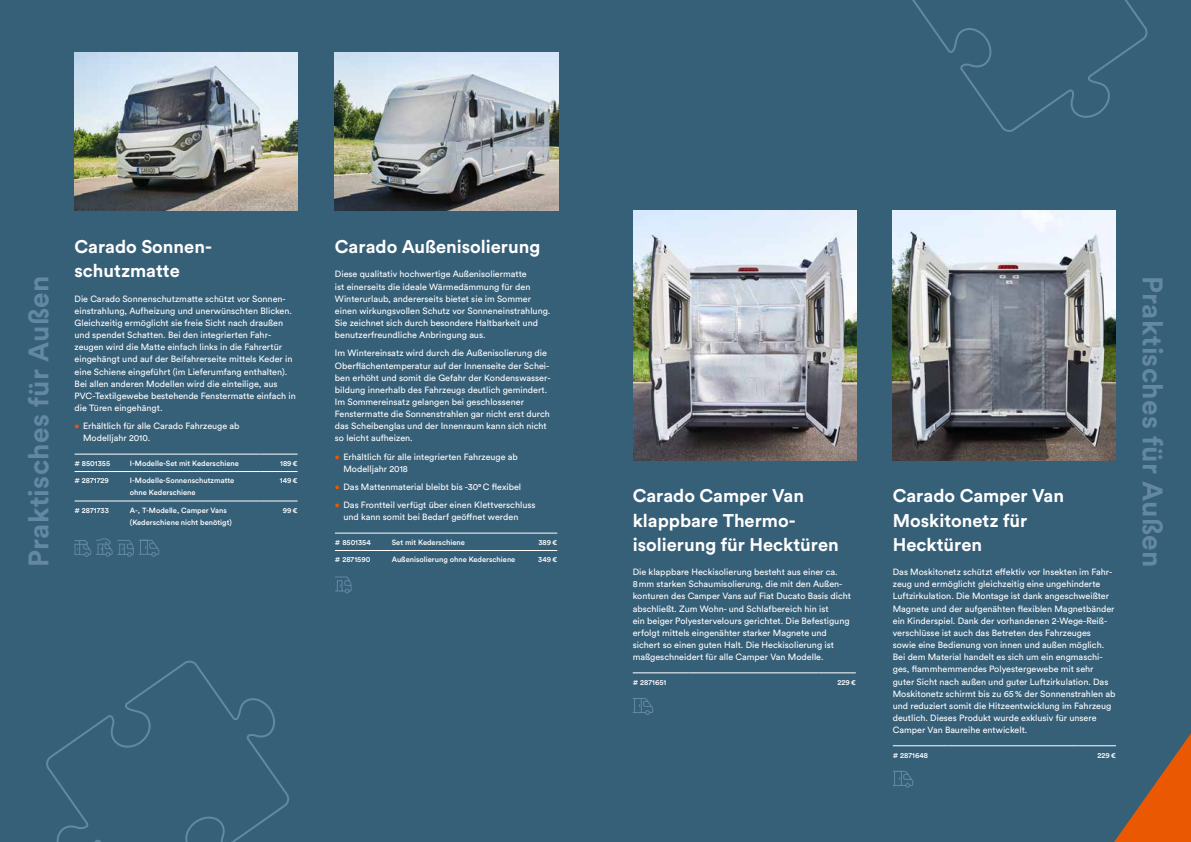
<style>
.page{position:relative;width:1191px;height:842px;background:#365f78}
.page>*{position:absolute;margin:0;border:0;box-sizing:border-box;transform-origin:0 0}
.t1{font:700 28px "Circular Std";letter-spacing:.01em;color:#6388a3}
.t2{font:700 18.2px/24.3px "Circular Std";color:#fff}
.t3{font:9px/12.2px "Circular Std";color:#fff}
.t4{font:500 7.5px/12.1px "Circular Std";color:#fff}
.s1{color:#ea5901}
</style>
<div class="page">
<svg style="left:1114px;top:733px;width:77px;height:109px"></svg>
<svg style="left:46px;top:660px;width:243px;height:182px"></svg>
<svg style="left:912px;top:0;width:236px;height:132px"></svg>
<hr style="left:335px;top:533px;width:57px;height:1px;background:#fff">
<hr style="left:392px;top:533px;width:130px;height:1px;background:#fff">
<hr style="left:522px;top:533px;width:35px;height:1px;background:#fff">
<hr style="left:335px;top:550px;width:57px;height:1px;background:#fff">
<hr style="left:392px;top:550px;width:130px;height:1px;background:#fff">
<hr style="left:522px;top:550px;width:35px;height:1px;background:#fff">
<svg style="left:335px;top:576px;width:17px;height:18px"></svg>
<hr style="left:75px;top:454px;width:55px;height:1px;background:#fff">
<hr style="left:130px;top:454px;width:130px;height:1px;background:#fff">
<hr style="left:260px;top:454px;width:38px;height:1px;background:#fff">
<hr style="left:75px;top:471px;width:55px;height:1px;background:#fff">
<hr style="left:130px;top:471px;width:130px;height:1px;background:#fff">
<hr style="left:260px;top:471px;width:38px;height:1px;background:#fff">
<hr style="left:75px;top:500px;width:55px;height:1px;background:#fff">
<hr style="left:130px;top:500px;width:130px;height:1px;background:#fff">
<hr style="left:260px;top:500px;width:38px;height:1px;background:#fff">
<svg style="left:74px;top:538px;width:86px;height:19px"></svg>
<hr style="left:892px;top:745px;width:56px;height:1px;background:#fff">
<hr style="left:948px;top:745px;width:130px;height:1px;background:#fff">
<hr style="left:1078px;top:745px;width:38px;height:1px;background:#fff">
<svg style="left:893px;top:770px;width:20px;height:18px"></svg>
<hr style="left:632px;top:672px;width:56px;height:1px;background:#fff">
<hr style="left:688px;top:672px;width:130px;height:1px;background:#fff">
<hr style="left:818px;top:672px;width:38px;height:1px;background:#fff">
<svg style="left:632px;top:698px;width:21px;height:17px"></svg>
<img style="left:74px;top:53px;width:224px;height:157px">
<img style="left:335px;top:53px;width:223px;height:157px">
<img style="left:633px;top:210px;width:223px;height:251px">
<img style="left:892px;top:210px;width:224px;height:251px">
<h2 class="t2" style="left:335px;top:234px;width:207px">Carado Außenisolierung</h2>
<p class="t3" style="left:335px;top:268px;width:217px">Diese qualitativ hochwertige Außenisoliermatte<br>ist einerseits die ideale Wärmedämmung für den Winterurlaub, andererseits bietet sie im Sommer einen wirkungsvollen Schutz vor Sonneneinstrahlung.<br>Sie zeichnet sich durch besondere Haltbarkeit und benutzerfreundliche Anbringung aus.</p>
<p class="t3" style="left:335px;top:347px;width:217px">Im Wintereinsatz wird durch die Außenisolierung die Oberflächentemperatur auf der Innenseite der Schei&shy;ben erhöht und somit die Gefahr der Kondenswasser&shy;bildung innerhalb des Fahrzeugs deutlich gemindert.<br>Im Sommereinsatz gelangen bei geschlossener Fenstermatte die Sonnenstrahlen gar nicht erst durch das Scheibenglas und der Innenraum kann sich nicht so leicht aufheizen.</p>
<p class="t3" style="left:343px;top:450px;width:176px;text-indent:-9px"><span class="s1">•</span> Erhältlich für alle integrierten Fahrzeuge ab<br>Modelljahr 2018</p>
<p class="t3" style="left:335px;top:481px;width:188px"><span class="s1">•</span> Das Mattenmaterial bleibt bis -30°C flexibel</p>
<p class="t3" style="left:343px;top:499px;width:194px;text-indent:-9px"><span class="s1">•</span> Das Frontteil verfügt über einen Klettverschluss und kann somit bei Bedarf geöffnet werden</p>
<p class="t4" style="left:335px;top:536px;width:37px"># 8501354</p>
<p class="t4" style="left:392px;top:536px;width:75px">Set mit Kederschiene</p>
<p class="t4" style="left:538px;top:536px;width:20px">389€</p>
<p class="t4" style="left:335px;top:553px;width:37px"># 2871590</p>
<p class="t4" style="left:392px;top:553px;width:125px">Außenisolierung ohne Kederschiene</p>
<p class="t4" style="left:538px;top:553px;width:20px">349€</p>
<h2 class="t2" style="left:75px;top:234px;width:139px">Carado Sonnen&shy;schutzmatte</h2>
<p class="t3" style="left:75px;top:292px;width:223px">Die Carado Sonnenschutzmatte schützt vor Sonnen&shy;einstrahlung, Aufheizung und unerwünschten Blicken.<br>Gleichzeitig ermöglicht sie freie Sicht nach draußen und spendet Schatten. Bei den integrierten Fahr&shy;zeugen wird die Matte einfach links in die Fahrertür eingehängt und auf der Beifahrerseite mittels Keder in eine Schiene eingeführt (im Lieferumfang enthalten).<br>Bei allen anderen Modellen wird die einteilige, aus PVC-Textilgewebe bestehende Fenstermatte einfach in die Türen eingehängt.</p>
<p class="t3" style="left:83px;top:420px;width:158px;text-indent:-9px"><span class="s1">•</span> Erhältlich für alle Carado Fahrzeuge ab<br>Modelljahr 2010.</p>
<p class="t4" style="left:75px;top:457px;width:37px"># 8501355</p>
<p class="t4" style="left:130px;top:457px;width:110px">I-Modelle-Set mit Kederschiene</p>
<p class="t4" style="left:280px;top:457px;width:19px">189€</p>
<p class="t4" style="left:75px;top:474px;width:36px"># 2871729</p>
<p class="t4" style="left:130px;top:474px;width:106px">I-Modelle-Sonnenschutzmatte ohne Kederschiene</p>
<p class="t4" style="left:280px;top:474px;width:19px">149€</p>
<p class="t4" style="left:74px;top:504px;width:36px"># 2871733</p>
<p class="t4" style="left:130px;top:504px;width:103px">A-, T-Modelle, Camper Vans (Kederschiene nicht benötigt)</p>
<p class="t4" style="left:283px;top:504px;width:16px">99€</p>
<h1 class="t1" style="left:21px;top:567px;width:292px;rotate:-90deg">Praktisches für Außen</h1>
<h1 class="t1" style="left:1170px;top:276px;width:292px;rotate:90deg">Praktisches für Außen</h1>
<h2 class="t2" style="left:632px;top:483px;width:208px">Carado Camper Van klappbare Thermo&shy;isolierung für Hecktüren</h2>
<p class="t3" style="left:632px;top:566px;width:220px">Die klappbare Heckisolierung besteht aus einer ca.<br>8mm starken Schaumisolierung, die mit den Außen&shy;konturen des Camper Vans auf Fiat Ducato Basis dicht abschließt. Zum Wohn- und Schlafbereich hin ist<br>ein beiger Polyestervelours gerichtet. Die Befestigung erfolgt mittels eingenähter starker Magnete und sichert so einen guten Halt. Die Heckisolierung ist maßgeschneidert für alle Camper Van Modelle.</p>
<p class="t4" style="left:632px;top:676px;width:35px"># 2871651</p>
<p class="t4" style="left:837px;top:676px;width:20px">229€</p>
<h2 class="t2" style="left:892px;top:483px;width:173px">Carado Camper Van<br>Moskitonetz für<br>Hecktüren</h2>
<p class="t3" style="left:892px;top:566px;width:224px">Das Moskitonetz schützt effektiv vor Insekten im Fahr&shy;zeug und ermöglicht gleichzeitig eine ungehinderte Luftzirkulation. Die Montage ist dank angeschweißter Magnete und der aufgenähten flexiblen Magnetbänder ein Kinderspiel. Dank der vorhandenen 2-Wege-Reiß&shy;verschlüsse ist auch das Betreten des Fahrzeuges sowie eine Bedienung von innen und außen möglich.<br>Bei dem Material handelt es sich um ein engmaschi&shy;ges, flammhemmendes Polyestergewebe mit sehr guter Sicht nach außen und guter Luftzirkulation. Das Moskitonetz schirmt bis zu 65% der Sonnenstrahlen ab und reduziert somit die Hitzeentwicklung im Fahrzeug deutlich. Dieses Produkt wurde exklusiv für unsere Camper Van Baureihe entwickelt.</p>
<p class="t4" style="left:892px;top:749px;width:37px"># 2871648</p>
<p class="t4" style="left:1097px;top:749px;width:20px">229€</p>
</div>
